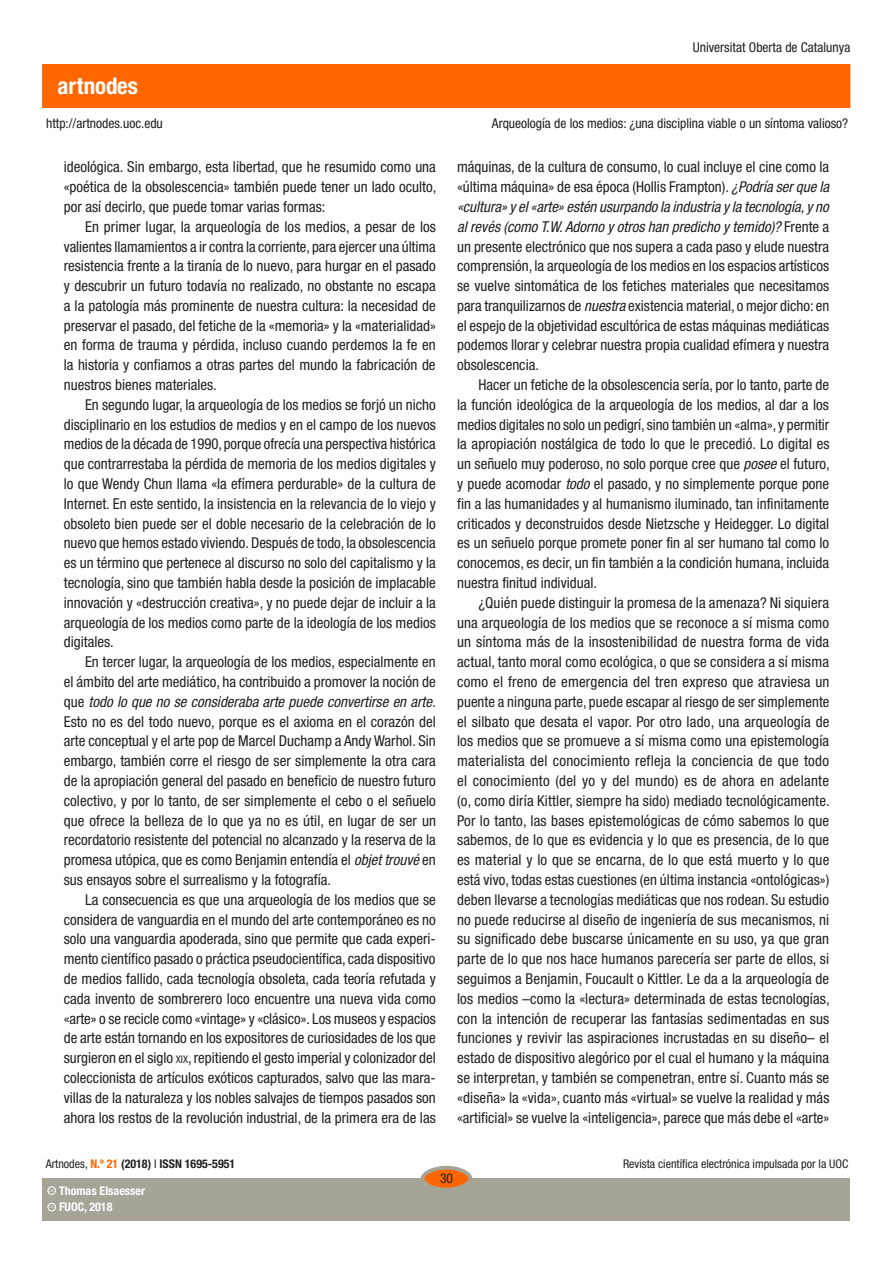
<style>
.page{position:relative;width:893px;height:1263px;background:#fff}
.page>*{position:absolute;margin:0;border:0;box-sizing:border-box;transform-origin:0 0}
.t1{font:700 condensed 22.95px "Helvetica Neue LT Std";color:#fff}
.text_general{font:condensed 15px/19.8px "Helvetica Neue LT Std";color:#231f20;text-align:justify}
.t2{font:condensed 13.5px "Helvetica Neue LT Std";color:#231f20}
.t3{font:condensed 12px "Helvetica Neue LT Std";color:#231f20}
.t4{font:700 condensed 12px "Helvetica Neue LT Std";color:#231f20}
.t5{font:700 condensed 12px "Helvetica Neue LT Std";color:#fff}
.t6{font:600 3.9px "Adobe Caslon Pro";color:#fff}
.s1{font-style:italic}
.s2{font-size:10.5px}
.s3{font-weight:400}
.s4{color:#f60}
</style>
<div class="page">
<div style="left:43px;top:65px;width:807px;height:42px;background:#f60"></div>
<div style="left:43px;top:1178px;width:807px;height:42px;background:#a6a397"></div>
<div style="left:422px;top:1168px;width:48px;height:21px;background:#f60;border-radius:50%"></div>
<div style="left:421px;top:1166px;width:51px;height:25px;border:4px solid #a6a397;border-radius:50%"></div>
<div style="left:48px;top:1203px;width:8px;height:8px;border:1px solid #fff;border-radius:50%"></div>
<div style="left:48px;top:1186px;width:8px;height:8px;border:1px solid #fff;border-radius:50%"></div>
<h1 class="t1" style="left:58px;top:72px;width:82px">artnodes</h1>
<p class="t2" style="left:46px;top:115px;width:118px">http://artnodes.uoc.edu</p>
<p class="text_general" style="left:64px;top:157px;width:374px">ideológica. Sin embargo, esta libertad, que he resumido como una «poética de la obsolescencia» también puede tener un lado oculto, por así decirlo, que puede tomar varias formas:</p>
<p class="text_general" style="left:64px;top:216px;width:374px;text-indent:21px">En primer lugar, la arqueología de los medios, a pesar de los valientes llamamientos a ir contra la corriente, para ejercer una última resistencia frente a la tiranía de lo nuevo, para hurgar en el pasado y descubrir un futuro todavía no realizado, no obstante no escapa a la patología más prominente de nuestra cultura: la necesidad de preservar el pasado, del fetiche de la «memoria» y la «materialidad» en forma de trauma y pérdida, incluso cuando perdemos la fe en la historia y confiamos a otras partes del mundo la fabricación de nuestros bienes materiales.</p>
<p class="text_general" style="left:64px;top:395px;width:374px;text-indent:21px">En segundo lugar, la arqueología de los medios se forjó un nicho disciplinario en los estudios de medios y en el campo de los nuevos medios de la década de 1990, porque ofrecía una perspectiva histórica que contrarrestaba la pérdida de memoria de los medios digitales y lo que Wendy Chun llama «la efímera perdurable» de la cultura de Internet. En este sentido, la insistencia en la relevancia de lo viejo y obsoleto bien puede ser el doble necesario de la celebración de lo nuevo que hemos estado viviendo. Después de todo, la obsolescencia es un término que pertenece al discurso no solo del capitalismo y la tecnología, sino que también habla desde la posición de implacable innovación y «destrucción creativa», y no puede dejar de incluir a la arqueología de los medios como parte de la ideología de los medios digitales.</p>
<p class="text_general" style="left:64px;top:652px;width:374px;text-indent:21px">En tercer lugar, la arqueología de los medios, especialmente en el ámbito del arte mediático, ha contribuido a promover la noción de que <span class="s1">todo lo que no se consideraba arte puede convertirse en arte.<br></span>Esto no es del todo nuevo, porque es el axioma en el corazón del arte conceptual y el arte pop de Marcel Duchamp a Andy Warhol. Sin embargo, también corre el riesgo de ser simplemente la otra cara de la apropiación general del pasado en beneficio de nuestro futuro colectivo, y por lo tanto, de ser simplemente el cebo o el señuelo que ofrece la belleza de lo que ya no es útil, en lugar de ser un recordatorio resistente del potencial no alcanzado y la reserva de la promesa utópica, que es como Benjamin entendía el <span class="s1">objet trouvé</span> en sus ensayos sobre el surrealismo y la fotografía.</p>
<p class="text_general" style="left:64px;top:889px;width:374px;text-indent:21px">La consecuencia es que una arqueología de los medios que se considera de vanguardia en el mundo del arte contemporáneo es no solo una vanguardia apoderada, sino que permite que cada experi&shy;mento científico pasado o práctica pseudocientífica, cada dispositivo de medios fallido, cada tecnología obsoleta, cada teoría refutada y cada invento de sombrerero loco encuentre una nueva vida como «arte» o se recicle como «vintage» y «clásico». Los museos y espacios de arte están tornando en los expositores de curiosidades de los que surgieron en el siglo <span class="s2">xix</span>, repitiendo el gesto imperial y colonizador del coleccionista de artículos exóticos capturados, salvo que las mara&shy;villas de la naturaleza y los nobles salvajes de tiempos pasados son ahora los restos de la revolución industrial, de la primera era de las</p>
<p class="t2" style="left:693px;top:40px;width:159px">Universitat Oberta de Catalunya</p>
<p class="t2" style="left:492px;top:115px;width:358px">Arqueología de los medios: ¿una disciplina viable o un síntoma valioso?</p>
<p class="text_general" style="left:457px;top:157px;width:374px">máquinas, de la cultura de consumo, lo cual incluye el cine como la «última máquina» de esa época (Hollis Frampton). <span class="s1">¿Podría ser que la «cultura» y el «arte» estén usurpando la industria y la tecnología, y no al revés (como T.W. Adorno y otros han predicho y temido)?</span> Frente a un presente electrónico que nos supera a cada paso y elude nuestra comprensión, la arqueología de los medios en los espacios artísticos se vuelve sintomática de los fetiches materiales que necesitamos para tranquilizarnos de <span class="s1">nuestra</span> existencia material, o mejor dicho: en el espejo de la objetividad escultórica de estas máquinas mediáticas podemos llorar y celebrar nuestra propia cualidad efímera y nuestra obsolescencia.</p>
<p class="text_general" style="left:457px;top:375px;width:374px;text-indent:21px">Hacer un fetiche de la obsolescencia sería, por lo tanto, parte de la función ideológica de la arqueología de los medios, al dar a los medios digitales no solo un pedigrí, sino también un «alma», y permitir la apropiación nostálgica de todo lo que le precedió. Lo digital es un señuelo muy poderoso, no solo porque cree que <span class="s1">posee</span> el futuro, y puede acomodar <span class="s1">todo</span> el pasado, y no simplemente porque pone fin a las humanidades y al humanismo iluminado, tan infinitamente criticados y deconstruidos desde Nietzsche y Heidegger. Lo digital es un señuelo porque promete poner fin al ser humano tal como lo conocemos, es decir, un fin también a la condición humana, incluida nuestra finitud individual.</p>
<p class="text_general" style="left:457px;top:593px;width:374px;text-indent:21px">¿Quién puede distinguir la promesa de la amenaza? Ni siquiera una arqueología de los medios que se reconoce a sí misma como un síntoma más de la insostenibilidad de nuestra forma de vida actual, tanto moral como ecológica, o que se considera a sí misma como el freno de emergencia del tren expreso que atraviesa un puente a ninguna parte, puede escapar al riesgo de ser simplemente el silbato que desata el vapor. Por otro lado, una arqueología de los medios que se promueve a sí misma como una epistemología materialista del conocimiento refleja la conciencia de que todo el conocimiento (del yo y del mundo) es de ahora en adelante (o, como diría Kittler, siempre ha sido) mediado tecnológicamente.<br>Por lo tanto, las bases epistemológicas de cómo sabemos lo que sabemos, de lo que es evidencia y lo que es presencia, de lo que es material y lo que se encarna, de lo que está muerto y lo que está vivo, todas estas cuestiones (en última instancia «ontológicas») deben llevarse a tecnologías mediáticas que nos rodean. Su estudio no puede reducirse al diseño de ingeniería de sus mecanismos, ni su significado debe buscarse únicamente en su uso, ya que gran parte de lo que nos hace humanos parecería ser parte de ellos, si seguimos a Benjamin, Foucault o Kittler. Le da a la arqueología de los medios –como la «lectura» determinada de estas tecnologías, con la intención de recuperar las fantasías sedimentadas en sus funciones y revivir las aspiraciones incrustadas en su diseño– el estado de dispositivo alegórico por el cual el humano y la máquina se interpretan, y también se compenetran, entre sí. Cuanto más se «diseña» la «vida», cuanto más «virtual» se vuelve la realidad y más «artificial» se vuelve la «inteligencia», parece que más debe el «arte»</p>
<p class="t4" style="left:46px;top:1157px;width:191px"><span class="s3">Artnodes,</span> <span class="s4">N.º 21</span> (2018) <span class="s3">I</span> ISSN 1695-5951</p>
<p class="t6" style="left:49px;top:1205px;width:7px">CC</p>
<p class="t5" style="left:59px;top:1200px;width:55px">FUOC, 2018</p>
<p class="t5" style="left:59px;top:1183px;width:88px">Thomas Elsaesser</p>
<p class="t6" style="left:49px;top:1188px;width:7px">CC</p>
<p class="t2" style="left:440px;top:1171px;width:14px">30</p>
<p class="t3" style="left:623px;top:1157px;width:227px">Revista científica electrónica impulsada por la UOC</p>
</div>
